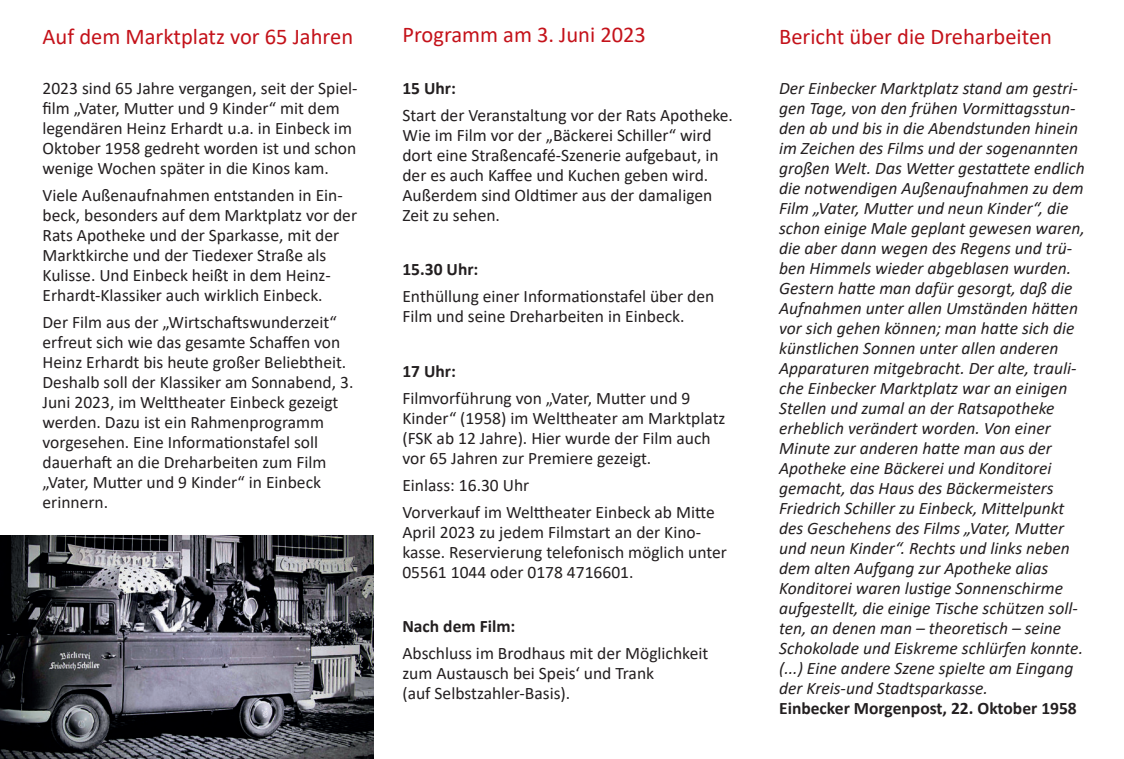
<style>
.page{position:relative;width:1124px;height:759px;background:#fff}
.page>*{position:absolute;margin:0;border:0;box-sizing:border-box;transform-origin:0 0}
.t1{font:22.5px "Calibri";color:#c4121a}
.t2{font:17.5px/20px "Calibri";color:#231f20}
.t3{font:italic 17.5px/20px "Calibri";color:#231f20}
.t4{font:700 17.5px "Calibri";color:#231f20}
</style>
<div class="page">
<img style="left:0;top:535px;width:373px;height:222px">
<p class="t1" style="left:43px;top:21px;width:312px">Auf dem Marktplatz vor 65 Jahren</p>
<p class="t1" style="left:402px;top:19px;width:245px">Programm am 3. Juni 2023</p>
<p class="t1" style="left:779px;top:21px;width:274px">Bericht über die Dreharbeiten</p>
<p class="t2" style="left:43px;top:77px;width:316px">2023 sind 65 Jahre vergangen, seit der Spiel&shy;film „Vater, Mutter und 9 Kinder“ mit dem legendären Heinz Erhardt u.a. in Einbeck im Oktober 1958 gedreht worden ist und schon wenige Wochen später in die Kinos kam.</p>
<p class="t2" style="left:43px;top:185px;width:316px">Viele Außenaufnahmen entstanden in Ein&shy;beck, besonders auf dem Marktplatz vor der Rats Apotheke und der Sparkasse, mit der Marktkirche und der Tiedexer Straße als Kulisse. Und Einbeck heißt in dem Heinz-Erhardt-Klassiker auch wirklich Einbeck.</p>
<p class="t2" style="left:43px;top:312px;width:312px">Der Film aus der „Wirtschaftswunderzeit“ erfreut sich wie das gesamte Schaffen von Heinz Erhardt bis heute großer Beliebtheit.<br>Deshalb soll der Klassiker am Sonnabend, 3.<br>Juni 2023, im Welttheater Einbeck gezeigt werden. Dazu ist ein Rahmenprogramm vorgesehen. Eine Informationstafel soll dauerhaft an die Dreharbeiten zum Film „Vater, Mutter und 9 Kinder“ in Einbeck erinnern.</p>
<p class="t4" style="left:402px;top:82px;width:55px">15 Uhr:</p>
<p class="t2" style="left:402px;top:105px;width:332px">Start der Veranstaltung vor der Rats Apotheke.<br>Wie im Film vor der „Bäckerei Schiller“ wird dort eine Straßencafé-Szenerie aufgebaut, in der es auch Kaffee und Kuchen geben wird.<br>Außerdem sind Oldtimer aus der damaligen Zeit zu sehen.</p>
<p class="t3" style="left:779px;top:79px;width:307px">Der Einbecker Marktplatz stand am gestri&shy;gen Tage, von den frühen Vormittagsstun&shy;den ab und bis in die Abendstunden hinein im Zeichen des Films und der sogenannten großen Welt. Das Wetter gestattete endlich die notwendigen Außenaufnahmen zu dem Film „Vater, Mutter und neun Kinder“, die schon einige Male geplant gewesen waren, die aber dann wegen des Regens und trü&shy;ben Himmels wieder abgeblasen wurden.<br>Gestern hatte man dafür gesorgt, daß die Aufnahmen unter allen Umständen hätten vor sich gehen können; man hatte sich die künstlichen Sonnen unter allen anderen Apparaturen mitgebracht. Der alte, trauli&shy;che Einbecker Marktplatz war an einigen Stellen und zumal an der Ratsapotheke erheblich verändert worden. Von einer Minute zur anderen hatte man aus der Apotheke eine Bäckerei und Konditorei gemacht, das Haus des Bäckermeisters Friedrich Schiller zu Einbeck, Mittelpunkt des Geschehens des Films „Vater, Mutter und neun Kinder“. Rechts und links neben dem alten Aufgang zur Apotheke alias Konditorei waren lustige Sonnenschirme aufgestellt, die einige Tische schützen soll&shy;ten, an denen man – theoretisch – seine Schokolade und Eiskreme schlürfen konnte. (...) Eine andere Szene spielte am Eingang der Kreis-und Stadtsparkasse.</p>
<p class="t4" style="left:779px;top:696px;width:299px">Einbecker Morgenpost, 22. Oktober 1958</p>
<p class="t4" style="left:402px;top:263px;width:77px">15.30 Uhr:</p>
<p class="t2" style="left:402px;top:286px;width:313px">Enthüllung einer Informationstafel über den<br>Film und seine Dreharbeiten in Einbeck.</p>
<p class="t4" style="left:402px;top:364px;width:55px">17 Uhr:</p>
<p class="t2" style="left:402px;top:387px;width:324px">Filmvorführung von „Vater, Mutter und 9<br>Kinder“ (1958) im Welttheater am Marktplatz (FSK ab 12 Jahre). Hier wurde der Film auch vor 65 Jahren zur Premiere gezeigt.</p>
<p class="t2" style="left:402px;top:471px;width:314px;line-height:27.1px">Einlass: 16.30 Uhr<br>Vorverkauf im Welttheater Einbeck ab Mitte</p>
<p class="t2" style="left:402px;top:521px;width:326px">April 2023 zu jedem Filmstart an der Kino&shy;kasse. Reservierung telefonisch möglich unter<br>05561 1044 oder 0178 4716601.</p>
<p class="t4" style="left:402px;top:620px;width:114px">Nach dem Film:</p>
<p class="t2" style="left:402px;top:643px;width:307px">Abschluss im Brodhaus mit der Möglichkeit zum Austausch bei Speis‘ und Trank<br>(auf Selbstzahler-Basis).</p>
</div>
